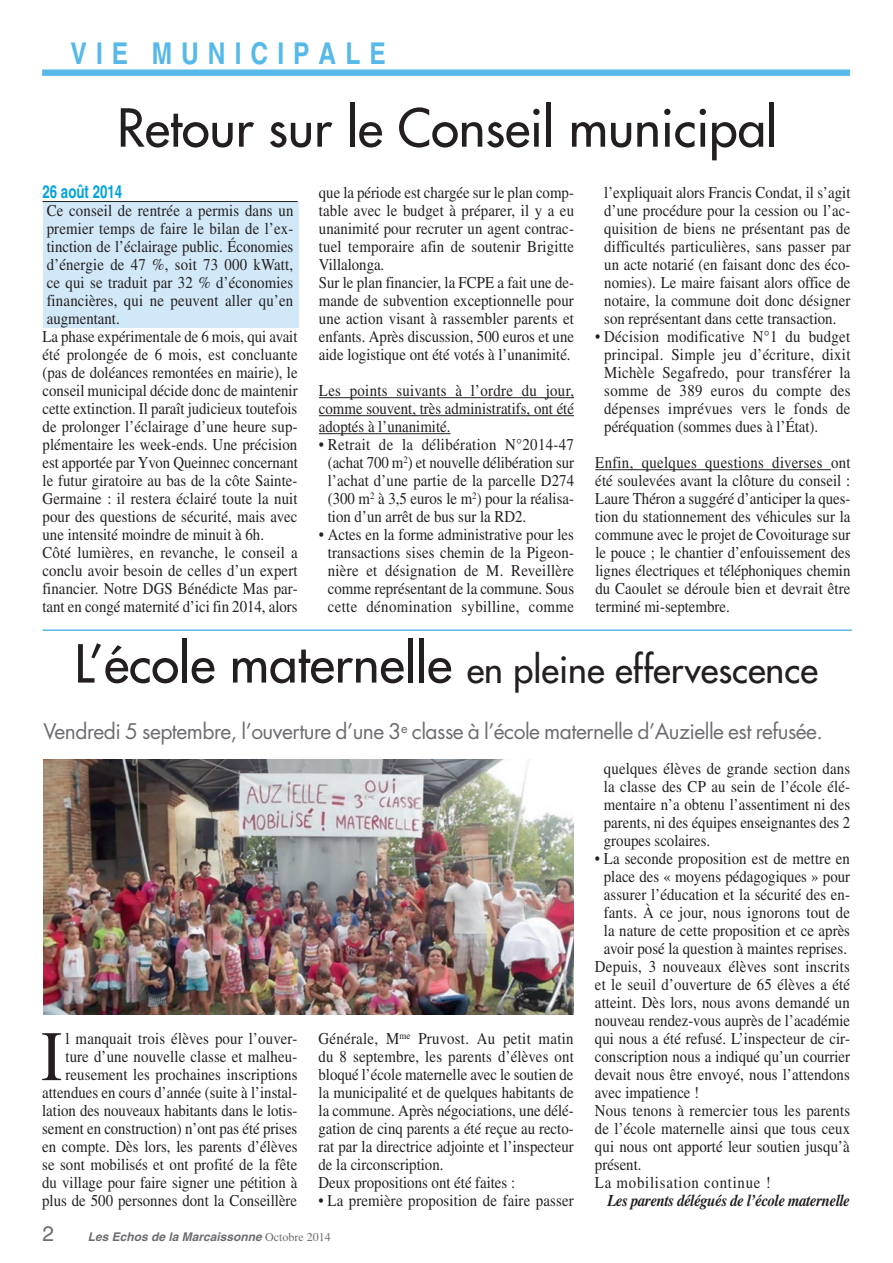
<style>
.page{position:relative;width:893px;height:1263px;background:#fff}
.page>*{position:absolute;margin:0;border:0;box-sizing:border-box;transform-origin:0 0}
.t1{font:70.95px "Times";color:#231f20;scale:.9 1}
.t2{font:51px "Futura";color:#231f20}
.t3{font:36px "Futura";color:#231f20}
.t4{font:700 condensed 30px "Helvetica";letter-spacing:.3em;color:#56b9e9}
.t5{font:21px "Futura";letter-spacing:-.025em;color:#6c6d70}
.t6{font:21px "Helvetica";color:#6c6d70}
.t7{font:700 condensed 18px "Helvetica";color:#00a4e0;scale:.9 1}
.t8{font:16.5px/18px "Times";color:#231f20;text-align:justify;scale:.9 1}
.t9{font:italic 700 16.5px "Times";letter-spacing:-.025em;color:#231f20;scale:.9 1}
.t10{font:16.5px "Times";letter-spacing:.05em;color:#231f20;scale:.9 1}
.t11{font:italic 700 12px "Helvetica";color:#6c6d70}
.s1{font-size:51px}
.s2{font-family:"Times";font-weight:400;font-style:normal}
</style>
<div class="page">
<div style="left:43px;top:202px;width:255px;height:125px;background:#d0e8f7"></div>
<div style="left:42px;top:69px;width:808px;height:7px;background:#56b9e9"></div>
<hr style="left:43px;top:201px;width:255px;height:1px;background:#231f20">
<hr style="left:319px;top:397px;width:255px;height:1px;background:#231f20">
<hr style="left:319px;top:415px;width:255px;height:1px;background:#231f20">
<hr style="left:319px;top:433px;width:131px;height:1px;background:#231f20">
<hr style="left:595px;top:469px;width:236px;height:1px;background:#231f20">
<hr style="left:43px;top:629px;width:809px;height:2px;background:#56b9e9">
<img style="left:44px;top:760px;width:530px;height:254px">
<h3 class="t4" style="left:71px;top:35px;width:317px">VIE MUNICIPALE</h3>
<h2 class="t2" style="left:117px;top:95px;width:662px">Retour sur le Conseil municipal</h2>
<p class="t7" style="left:43px;top:181px;width:90px">26 août 2014</p>
<p class="t8" style="left:43px;top:201px;width:285px;text-align:left">Ce conseil de rentrée a permis dans un premier temps de faire le bilan de l’ex&shy;tinction de l’éclairage public. Économies d’énergie de 47 %, soit 73 000 kWatt, ce qui se traduit par 32 % d’économies financières, qui ne peuvent aller qu’en augmentant.<br>La phase expérimentale de 6 mois, qui avait été prolongée de 6 mois, est concluante (pas de doléances remontées en mairie), le conseil municipal décide donc de maintenir cette extinction. Il paraît judicieux toutefois de prolonger l’éclairage d’une heure sup&shy;plémentaire les week-ends. Une précision est apportée par Yvon Queinnec concernant le futur giratoire au bas de la côte Sainte-Germaine : il restera éclairé toute la nuit pour des questions de sécurité, mais avec une intensité moindre de minuit à 6h.<br>Côté lumières, en revanche, le conseil a conclu avoir besoin de celles d’un expert financier. Notre DGS Bénédicte Mas par&shy;tant en congé maternité d’ici fin 2014, alors</p>
<p class="t8" style="left:319px;top:183px;width:285px;text-align:left">que la période est chargée sur le plan comp&shy;table avec le budget à préparer, il y a eu unanimité pour recruter un agent contrac&shy;tuel temporaire afin de soutenir Brigitte Villalonga.<br>Sur le plan financier, la FCPE a fait une de&shy;mande de subvention exceptionnelle pour une action visant à rassembler parents et enfants. Après discussion, 500 euros et une aide logistique ont été votés à l’unanimité.</p>
<p class="t8" style="left:319px;top:381px;width:285px">Les points suivants à l’ordre du jour, comme souvent, très administratifs, ont été adoptés à l’unanimité.</p>
<p class="t8" style="left:328px;top:435px;width:275px;text-indent:-9px">• Retrait de la délibération N°2014-47 (achat 700 m<sup>2</sup>) et nouvelle délibération sur l’achat d’une partie de la parcelle D274 (300 m<sup>2</sup> à 3,5 euros le m<sup>2</sup>) pour la réalisa&shy;tion d’un arrêt de bus sur la RD2.</p>
<p class="t8" style="left:319px;top:525px;width:285px;text-align:center">• Actes en la forme administrative pour les transactions sises chemin de la Pigeon&shy;nière et désignation de M. Reveillère comme représentant de la commune. Sous cette dénomination sybilline, comme</p>
<p class="t8" style="left:604px;top:183px;width:275px">l’expliquait alors Francis Condat, il s’agit d’une procédure pour la cession ou l’ac&shy;quisition de biens ne présentant pas de difficultés particulières, sans passer par un acte notarié (en faisant donc des éco&shy;nomies). Le maire faisant alors office de notaire, la commune doit donc désigner son représentant dans cette transaction.</p>
<p class="t8" style="left:604px;top:327px;width:275px;text-indent:-9px">• Décision modificative N°1 du budget principal. Simple jeu d’écriture, dixit Michèle Segafredo, pour transférer la somme de 389 euros du compte des dépenses imprévues vers le fonds de péréquation (sommes dues à l’État).</p>
<p class="t8" style="left:595px;top:453px;width:285px">Enfin, quelques questions diverses ont été soulevées avant la clôture du conseil :<br>Laure Théron a suggéré d’anticiper la ques&shy;tion du stationnement des véhicules sur la commune avec le projet de Covoiturage sur le pouce ; le chantier d’enfouissement des lignes électriques et téléphoniques chemin du Caoulet se déroule bien et devrait être terminé mi-septembre.</p>
<h3 class="t3" style="left:74px;top:646px;width:745px"><span class="s1">L’école maternelle</span> en pleine effervescence</h3>
<p class="t5" style="left:44px;top:718px;width:781px">Vendredi 5 septembre, l’ouverture d’une 3<sup>e</sup> classe à l’école maternelle d’Auzielle est refusée.</p>
<p class="t8" style="left:42px;top:1029px;width:285px;text-align:right">l manquait trois élèves pour l’ouver&shy;ture d’une nouvelle classe et malheu&shy;reusement les prochaines inscriptions attendues en cours d’année (suite à l’instal&shy;lation des nouveaux habitants dans le lotis&shy;sement en construction) n’ont pas été prises en compte. Dès lors, les parents d’élèves se sont mobilisés et ont profité de la fête du village pour faire signer une pétition à plus de 500 personnes dont la Conseillère</p>
<p class="t8" style="left:319px;top:1029px;width:285px;text-align:left">Générale, M<sup>me</sup> Pruvost. Au petit matin du 8 septembre, les parents d’élèves ont bloqué l’école maternelle avec le soutien de la municipalité et de quelques habitants de la commune. Après négociations, une délé&shy;gation de cinq parents a été reçue au recto&shy;rat par la directrice adjointe et l’inspecteur de la circonscription.<br>Deux propositions ont été faites :</p>
<h1 class="t1" style="left:41px;top:1016px;width:25px">I</h1>
<p class="t8" style="left:319px;top:1191px;width:285px">• La première proposition de faire passer</p>
<p class="t6" style="left:43px;top:1221px;width:13px">2</p>
<p class="t11" style="left:88px;top:1229px;width:245px">Les Echos de la Marcaissonne <span class="s2">Octobre 2014</span></p>
<p class="t8" style="left:604px;top:759px;width:275px">quelques élèves de grande section dans la classe des CP au sein de l’école élé&shy;mentaire n’a obtenu l’assentiment ni des parents, ni des équipes enseignantes des 2 groupes scolaires.</p>
<p class="t8" style="left:595px;top:849px;width:285px">• La seconde proposition est de mettre en</p>
<p class="t8" style="left:604px;top:867px;width:275px">place des « moyens pédagogiques » pour</p>
<p class="t8" style="left:604px;top:885px;width:275px">assurer l’éducation et la sécurité des en-</p>
<p class="t8" style="left:604px;top:903px;width:275px">fants. À ce jour, nous ignorons tout de</p>
<p class="t8" style="left:604px;top:921px;width:275px">la nature de cette proposition et ce après</p>
<p class="t8" style="left:604px;top:939px;width:272px">avoir posé la question à maintes reprises.</p>
<p class="t8" style="left:595px;top:957px;width:285px">Depuis, 3 nouveaux élèves sont inscrits</p>
<p class="t8" style="left:595px;top:975px;width:285px">et le seuil d’ouverture de 65 élèves a été</p>
<p class="t8" style="left:595px;top:993px;width:285px">atteint. Dès lors, nous avons demandé un</p>
<p class="t8" style="left:595px;top:1011px;width:285px">nouveau rendez-vous auprès de l’académie</p>
<p class="t8" style="left:595px;top:1029px;width:285px">qui nous a été refusé. L’inspecteur de cir-</p>
<p class="t8" style="left:595px;top:1047px;width:285px">conscription nous a indiqué qu’un courrier</p>
<p class="t8" style="left:595px;top:1065px;width:285px">devait nous être envoyé, nous l’attendons</p>
<p class="t8" style="left:595px;top:1083px;width:117px">avec impatience !</p>
<p class="t8" style="left:595px;top:1101px;width:285px">Nous tenons à remercier tous les parents</p>
<p class="t8" style="left:595px;top:1119px;width:285px">de l’école maternelle ainsi que tous ceux</p>
<p class="t8" style="left:595px;top:1137px;width:285px">qui nous ont apporté leur soutien jusqu’à</p>
<p class="t8" style="left:595px;top:1155px;width:53px">présent.</p>
<p class="t10" style="left:595px;top:1173px;width:197px">La mobilisation continue !</p>
<p class="t9" style="left:607px;top:1191px;width:271px">Les parents délégués de l’école maternelle</p>
</div>
